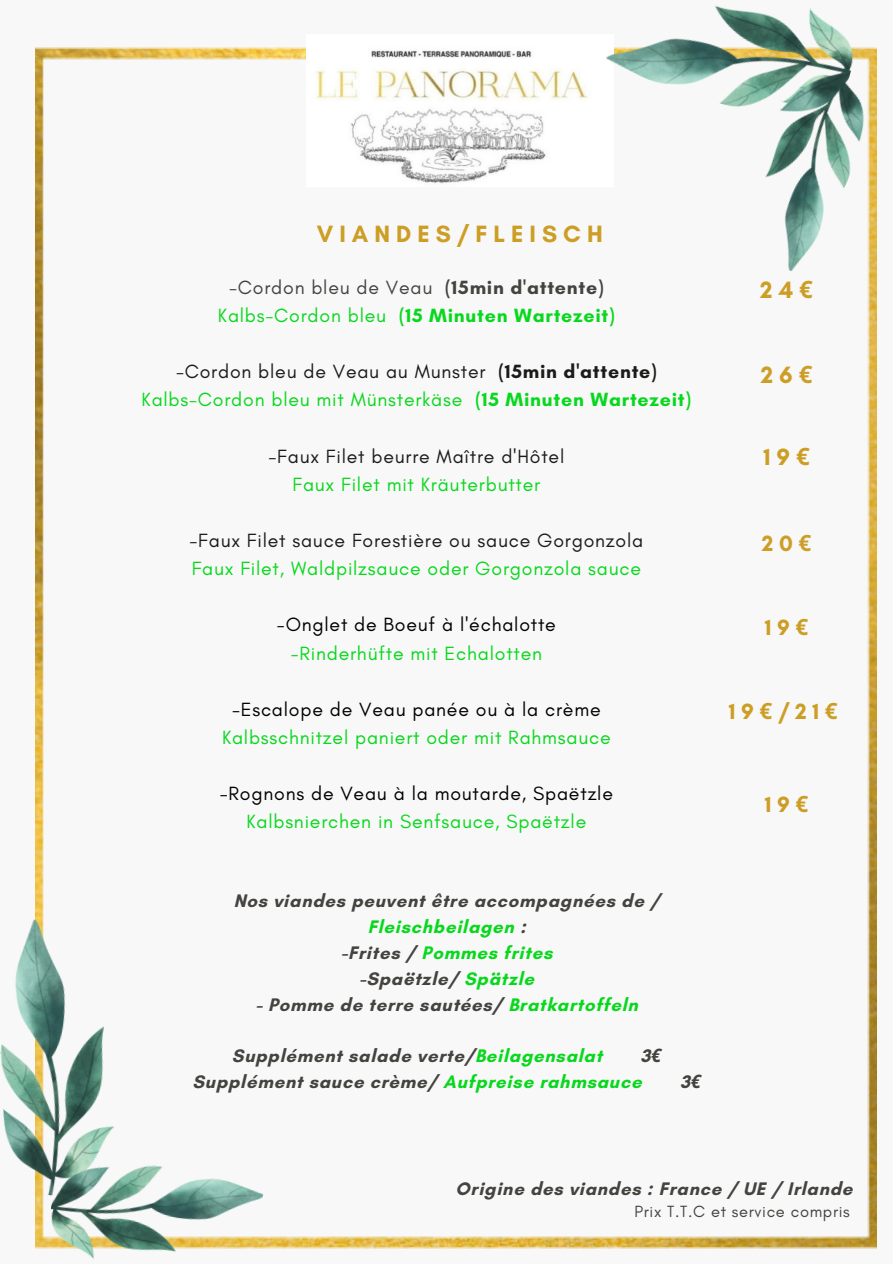
<style>
.page{position:relative;width:893px;height:1264px;background:#fff}
.page>*{position:absolute;margin:0;border:0;box-sizing:border-box;transform-origin:0 0}
.t1{font:700 24px "Glacial Indifference";letter-spacing:.25em;color:#cd9e25}
.t2{font:700 22.5px "Glacial Indifference";letter-spacing:.25em;color:#cd9e25}
.t3{font:19.5px "Glacial Indifference";letter-spacing:.04em;color:#08d81d}
.t4{font:19.5px "Glacial Indifference";letter-spacing:.04em;color:#1c1b1a}
.t5{font:19.5px "Glacial Indifference";letter-spacing:.04em;color:#000}
.t6{font:700 19.5px "Glacial Indifference";letter-spacing:.04em;color:#08d81d}
.t7{font:19.5px "Glacial Indifference";letter-spacing:.04em;color:#44433f}
.t8{font:700 18.45px/25.8px "Glacial Indifference";letter-spacing:.04em;color:#44433f;text-align:center}
.t9{font:700 18.45px "Glacial Indifference";letter-spacing:.04em;color:#08d81d}
.t10{font:16.5px "Glacial Indifference";letter-spacing:.04em;color:#44433f}
.s1{font-weight:700}
.s2{font-weight:400}
.s3{color:#08d81d}
.s4{color:#44433f}
.s5{font-family:"Noto Sans";font-style:italic}
.s6{font-family:"Noto Sans"}
</style>
<div class="page">
<div style="left:0;top:0;width:892px;height:1263px;background:#f8f8f8"></div>
<img style="left:36px;top:47px;width:840px;height:1200px">
<img style="left:0;top:917px;width:139px;height:285px">
<img style="left:45px;top:1152px;width:220px;height:107px">
<img style="left:716px;top:47px;width:161px;height:229px">
<img style="left:306px;top:47px;width:307px;height:140px">
<img style="left:602px;top:5px;width:261px;height:129px">
<p class="t1" style="left:317px;top:220px;width:287px">VIANDES/FLEISCH</p>
<p class="t7" style="left:229px;top:275px;width:376px">-Cordon bleu de Veau <span class="s1">(15min d'attente)</span></p>
<p class="t6" style="left:218px;top:303px;width:398px"><span class="s2">Kalbs-Cordon bleu</span> (15 Minuten Wartezeit)</p>
<p class="t4" style="left:176px;top:360px;width:482px">-Cordon bleu de Veau au Munster <span class="s1">(15min d'attente)</span></p>
<p class="t3" style="left:142px;top:388px;width:551px">Kalbs-Cordon bleu mit Münsterkäse <span class="s1">(15 Minuten Wartezeit)</span></p>
<p class="t4" style="left:268px;top:444px;width:297px">-Faux Filet beurre Maître d'Hôtel</p>
<p class="t3" style="left:292px;top:472px;width:249px">Faux Filet mit Kräuterbutter</p>
<p class="t4" style="left:189px;top:528px;width:455px">-Faux Filet sauce Forestière ou sauce Gorgonzola</p>
<p class="t3" style="left:192px;top:556px;width:451px">Faux Filet, Waldpilzsauce oder Gorgonzola sauce</p>
<p class="t5" style="left:277px;top:613px;width:280px">-Onglet de Boeuf à l'échalotte</p>
<p class="t3" style="left:291px;top:641px;width:253px">-Rinderhüfte mit Echalotten</p>
<p class="t5" style="left:232px;top:697px;width:370px">-Escalope de Veau panée ou à la crème</p>
<p class="t3" style="left:222px;top:725px;width:390px">Kalbsschnitzel paniert oder mit Rahmsauce</p>
<p class="t5" style="left:220px;top:781px;width:394px">-Rognons de Veau à la moutarde, Spaëtzle</p>
<p class="t3" style="left:246px;top:810px;width:341px">Kalbsnierchen in Senfsauce, Spaëtzle</p>
<p class="t8" style="left:234px;top:887px;width:427px">Nos viandes peuvent être accompagnées de /<br><span class="s3">Fleischbeilagen</span> :</p>
<p class="t9" style="left:341px;top:941px;width:213px"><span class="s4">-Frites /</span> Pommes frites</p>
<p class="t8" style="left:359px;top:965px;width:176px">-Spaëtzle/ <span class="s3">Spätzle</span></p>
<p class="t8" style="left:256px;top:991px;width:383px">- Pomme de terre sautées/ <span class="s3">Bratkartoffeln</span></p>
<p class="t8" style="left:232px;top:1042px;width:371px">Supplément salade verte/<span class="s3">Beilagensalat</span></p>
<p class="t8" style="left:640px;top:1042px;width:22px">3<span class="s5">€</span></p>
<p class="t8" style="left:192px;top:1068px;width:450px">Supplément sauce crème/ <span class="s3">Aufpreise rahmsauce</span></p>
<p class="t8" style="left:680px;top:1068px;width:22px">3<span class="s5">€</span></p>
<p class="t1" style="left:760px;top:275px;width:54px">24<span class="s6">€</span></p>
<p class="t1" style="left:760px;top:360px;width:53px">26<span class="s6">€</span></p>
<p class="t1" style="left:763px;top:442px;width:48px">19<span class="s6">€</span></p>
<p class="t2" style="left:761px;top:529px;width:51px">20<span class="s6">€</span></p>
<p class="t2" style="left:764px;top:613px;width:45px">19<span class="s6">€</span></p>
<p class="t2" style="left:728px;top:698px;width:110px">19<span class="s6">€</span>/21<span class="s6">€</span></p>
<p class="t2" style="left:764px;top:790px;width:45px">19<span class="s6">€</span></p>
<p class="t8" style="left:455px;top:1175px;width:398px">Origine des viandes : France / UE / Irlande</p>
<p class="t10" style="left:634px;top:1201px;width:217px">Prix T.T.C et service compris</p>
</div>
